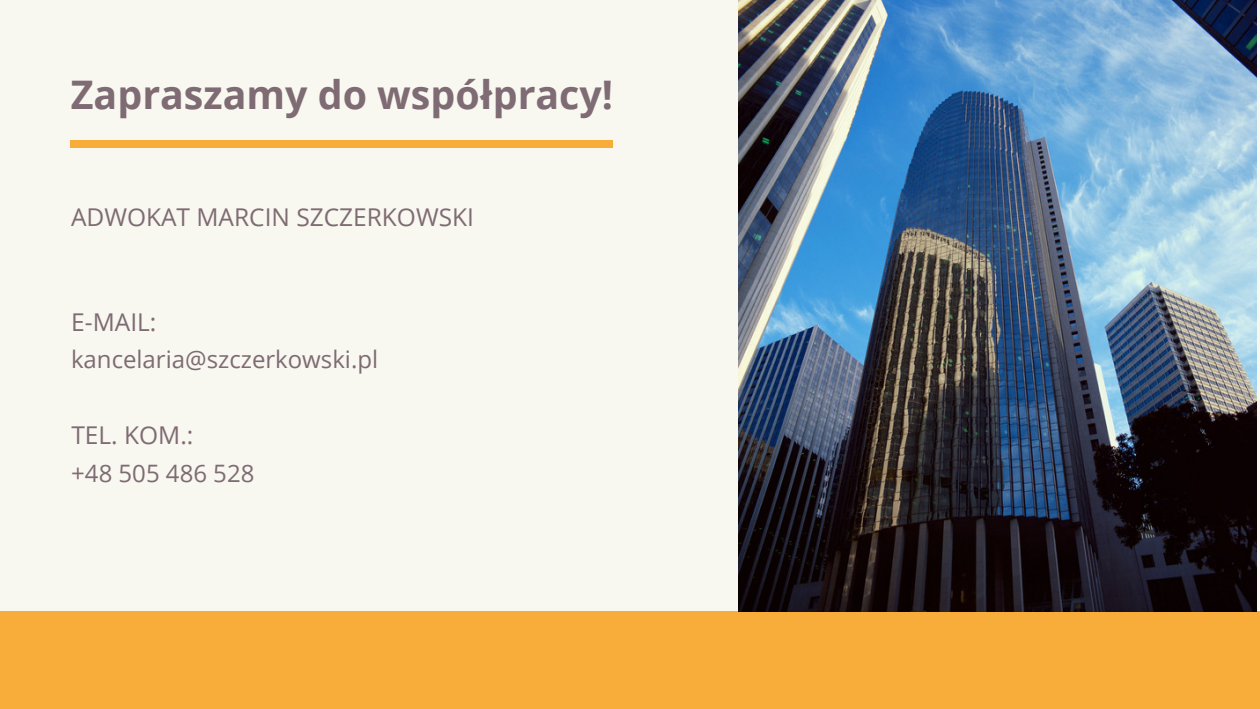
<style>
.page{position:relative;width:1260px;height:709px;background:#f8f7f0}
.page>*{position:absolute;margin:0;border:0;box-sizing:border-box;transform-origin:0 0}
.t1{font:700 39.3px "Open Sans";color:#7e6b73}
.t2{font:24.6px "Open Sans";color:#7e6b73}
.t3{font:24px "Open Sans";color:#7e6b73}
</style>
<div class="page">
<div style="left:71px;top:140px;width:542px;height:8px;background:#f8ac39"></div>
<div style="left:0;top:611px;width:1260px;height:98px;background:#f8ac39"></div>
<img style="left:739px;top:0;width:517px;height:611px">
<h1 class="t1" style="left:71px;top:67px;width:544px">Zapraszamy do współpracy!</h1>
<p class="t2" style="left:71px;top:199px;width:404px">ADWOKAT MARCIN SZCZERKOWSKI</p>
<p class="t2" style="left:71px;top:305px;width:87px">E-MAIL:</p>
<p class="t3" style="left:71px;top:343px;width:309px">kancelaria@szczerkowski.pl</p>
<p class="t2" style="left:71px;top:418px;width:123px">TEL. KOM.:</p>
<p class="t3" style="left:71px;top:456px;width:185px">+48 505 486 528</p>
</div>
